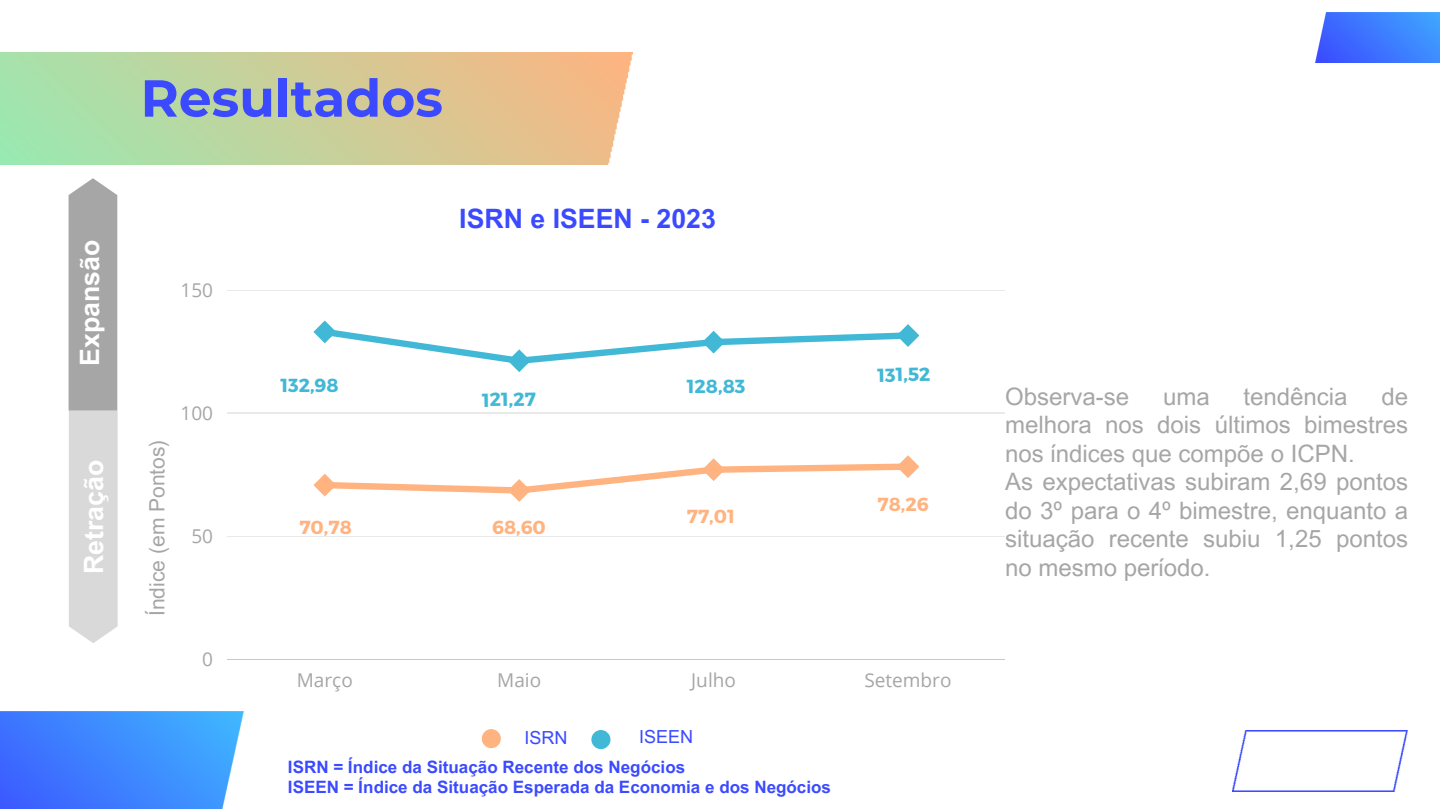
<style>
.page{position:relative;width:1440px;height:810px;background:#fff}
.page>*{position:absolute;margin:0;border:0;box-sizing:border-box;transform-origin:0 0}
.t1{font:700 52px "Montserrat";color:#3b4aff}
.t2{font:700 26.7px "Arial MT Pro";color:#fff}
.t3{font:700 26.7px "Arial MT Pro";color:#3b4aff}
.t4{font:24px/28.5px "Arial MT Pro";color:#a6a6a6;text-align:justify}
.t5{font:21px "Arial MT Pro";color:#a6a6a6}
.t6{font:19px "Open Sans";color:#a6a6a6}
.t7{font:700 18.9px "Montserrat";color:#41b8d5}
.t8{font:700 18.9px "Montserrat";color:#ffb380}
.t9{font:18px "Arial MT Pro";color:#3b4aff}
.t10{font:700 17px "Arial MT Pro";color:#3b4aff}
</style>
<div class="page">
<img style="left:0;top:712px;width:244px;height:96px">
<img style="left:1316px;top:13px;width:124px;height:49px">
<hr style="left:228px;top:290px;width:777px;height:1px;background:#a6a6a6">
<hr style="left:228px;top:413px;width:777px;height:1px;background:#a6a6a6">
<hr style="left:228px;top:536px;width:777px;height:1px;background:#a6a6a6">
<hr style="left:228px;top:659px;width:777px;height:1px;background:#a6a6a6">
<svg style="left:313px;top:455px;width:606px;height:47px"></svg>
<svg style="left:313px;top:321px;width:606px;height:51px"></svg>
<div style="left:482px;top:729px;width:19px;height:19px;background:#ffb380;border-radius:50%"></div>
<div style="left:591px;top:730px;width:19px;height:19px;background:#41b8d5;border-radius:50%"></div>
<svg style="left:69px;top:178px;width:49px;height:465px;background:#c2c2c2"></svg>
<img style="left:1232px;top:731px;width:176px;height:60px">
<p class="t2" style="left:80px;top:366px;width:128px;rotate:-90deg">Expansão</p>
<p class="t2" style="left:84px;top:574px;width:116px;rotate:-90deg">Retração</p>
<p class="t1" style="left:141px;top:66px;width:304px">Resultados</p>
<p class="t6" style="left:181px;top:277px;width:34px">150</p>
<p class="t6" style="left:181px;top:400px;width:34px">100</p>
<p class="t7" style="left:280px;top:373px;width:60px">132,98</p>
<p class="t3" style="left:459px;top:208px;width:258px">ISRN e ISEEN - 2023</p>
<p class="t7" style="left:482px;top:388px;width:56px;rotate:-1deg">121,27</p>
<p class="t7" style="left:687px;top:374px;width:60px">128,83</p>
<p class="t5" style="left:149px;top:616px;width:178px;rotate:-90deg">Índice (em Pontos)</p>
<p class="t6" style="left:191px;top:523px;width:23px">50</p>
<p class="t6" style="left:202px;top:646px;width:12px">0</p>
<p class="t8" style="left:299px;top:515px;width:54px">70,78</p>
<p class="t8" style="left:492px;top:515px;width:55px">68,60</p>
<p class="t8" style="left:687px;top:504px;width:50px">77,01</p>
<p class="t7" style="left:877px;top:363px;width:55px;rotate:-1deg">131,52</p>
<p class="t8" style="left:877px;top:492px;width:53px">78,26</p>
<p class="t6" style="left:297px;top:667px;width:58px">Março</p>
<p class="t6" style="left:497px;top:667px;width:46px">Maio</p>
<p class="t6" style="left:691px;top:667px;width:46px">Julho</p>
<p class="t6" style="left:864px;top:667px;width:89px">Setembro</p>
<p class="t9" style="left:525px;top:731px;width:45px">ISRN</p>
<p class="t9" style="left:639px;top:730px;width:56px">ISEEN</p>
<p class="t10" style="left:288px;top:760px;width:399px">ISRN = Índice da Situação Recente dos Negócios</p>
<p class="t10" style="left:288px;top:781px;width:545px">ISEEN = Índice da Situação Esperada da Economia e dos Negócios</p>
<p class="t4" style="left:1005px;top:385px;width:126px">Observa-se</p>
<p class="t4" style="left:1163px;top:385px;width:48px">uma</p>
<p class="t4" style="left:1244px;top:385px;width:106px">tendência</p>
<p class="t4" style="left:1005px;top:385px;width:404px;text-indent:376px">de melhora nos dois últimos bimestres nos índices que compõe o ICPN.</p>
<p class="t4" style="left:1005px;top:471px;width:404px">As expectativas subiram 2,69 pontos do 3º para o 4º bimestre, enquanto a situação recente subiu 1,25 pontos no mesmo período.</p>
</div>
